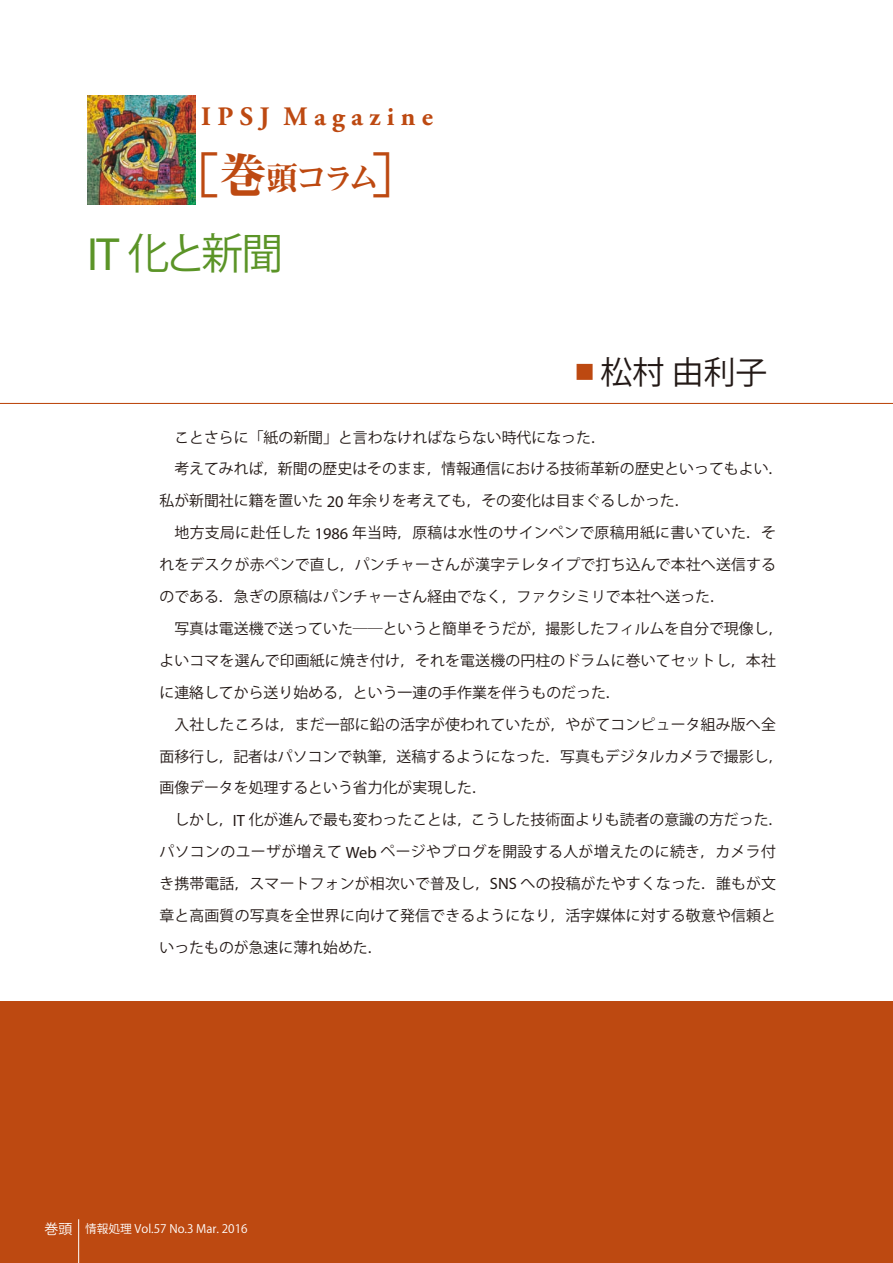
<style>
.page{position:relative;width:893px;height:1263px;background:#fff}
.page>*{position:absolute;margin:0;border:0;box-sizing:border-box;transform-origin:0 0}
.t1{font:42.45px "Koz Go Pro";color:#5b9427}
.t2{font:31.95px "Midashi Min Pro MA31";color:#bd4911}
.t3{font:31.95px "Koz Go Pro";color:#231916}
.t4{font:700 26.55px "Adobe Garamond Pro";color:#bd4911}
.t5{font:14.85px/32px "Koz Go Pro";color:#231916}
.t6{font:11.7px "Koz Go Pro";color:#fff}
.s1{font-size:47.85px}
.s2{font-family:"Myriad Pro";font-size:46.8px}
.s3{font-family:"Futo Go B101 Pro";font-weight:700;color:#bd4911}
.s4{font-family:"Myriad Pro";font-size:16.35px}
.s5{font-size:13.8px}
</style>
<div class="page">
<div style="left:0;top:1001px;width:893px;height:262px;background:#bd4911"></div>
<hr style="left:78px;top:1219px;width:1px;height:44px;background:#fff">
<hr style="left:0;top:403px;width:893px;height:1px;background:#bd4911">
<img style="left:87px;top:96px;width:109px;height:108px">
<h3 class="t4" style="left:201px;top:101px;width:233px">I P S J M a g a z i n e</h3>
<h2 class="t2" style="left:172px;top:154px;width:249px"><span class="s1">［巻</span>頭コラム<span class="s1">］</span></h2>
<h1 class="t1" style="left:87px;top:226px;width:197px"><span class="s2">IT</span> 化と新聞</h1>
<h2 class="t3" style="left:569px;top:351px;width:200px"><span class="s3">▪</span>松村由利子</h2>
<p class="t5" style="left:159px;top:422px;width:625px">　ことさらに「紙の新聞」と言わなければならない時代になった．<br>　考えてみれば，新聞の歴史はそのまま，情報通信における技術革新の歴史といってもよい．私が新聞社に籍を置いた <span class="s4">20</span> 年余りを考えても，その変化は目まぐるしかった．<br>　地方支局に赴任した <span class="s4">1986</span> 年当時，原稿は水性のサインペンで原稿用紙に書いていた．それをデスクが赤ペンで直し，パンチャーさんが漢字テレタイプで打ち込んで本社へ送信するのである．急ぎの原稿はパンチャーさん経由でなく，ファクシミリで本社へ送った．<br>　写真は電送機で送っていた――というと簡単そうだが，撮影したフィルムを自分で現像し，よいコマを選んで印画紙に焼き付け，それを電送機の円柱のドラムに巻いてセットし，本社に連絡してから送り始める，という一連の手作業を伴うものだった．<br>　入社したころは，まだ一部に鉛の活字が使われていたが，やがてコンピュータ組み版へ全面移行し，記者はパソコンで執筆，送稿するようになった．写真もデジタルカメラで撮影し，画像データを処理するという省力化が実現した．<br>　しかし，<span class="s4">IT</span> 化が進んで最も変わったことは，こうした技術面よりも読者の意識の方だった．パソコンのユーザが増えて <span class="s4">Web</span> ページやブログを開設する人が増えたのに続き，カメラ付き携帯電話，スマートフォンが相次いで普及し，<span class="s4">SNS</span> への投稿がたやすくなった．誰もが文章と高画質の写真を全世界に向けて発信できるようになり，活字媒体に対する敬意や信頼といったものが急速に薄れ始めた．</p>
<p class="t6" style="left:45px;top:1221px;width:204px"><span class="s5">巻頭</span> 情報処理 Vol.57 No.3 Mar. 2016</p>
</div>
